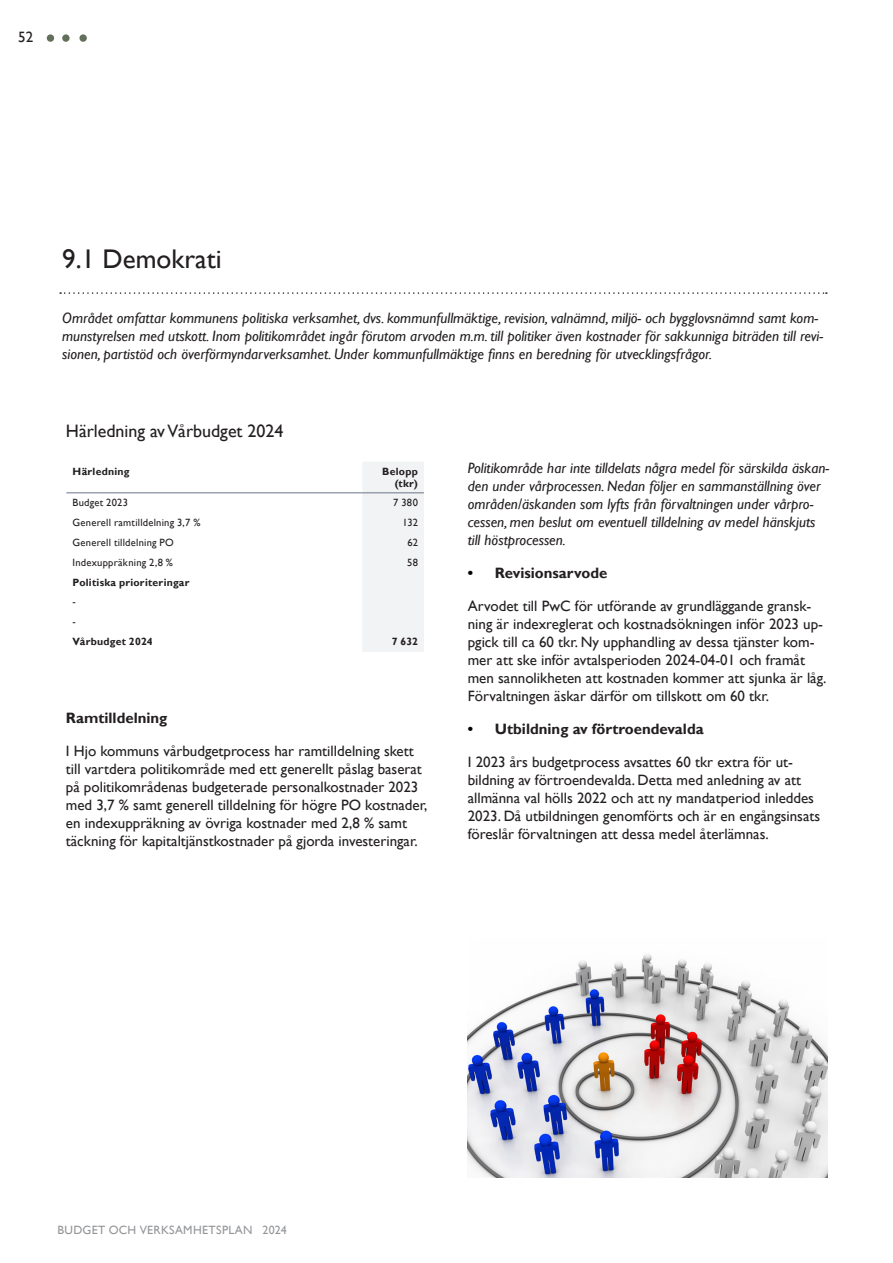
<style>
.page{position:relative;width:893px;height:1263px;background:#fff}
.page>*{position:absolute;margin:0;border:0;box-sizing:border-box;transform-origin:0 0}
.Rubrik{font:27px "Gill Sans";color:#231f20}
.Rubrik-2{font:18px "Gill Sans";color:#231f20}
.Rubrik-3{font:15px/18px "Gill Sans";color:#231f20}
.Rubrik-4{font:italic 15px/18px "Gill Sans";color:#231f20}
.Rubrik-5{font:700 15px "Gill Sans";color:#231f20}
.t1{font:12px "Gill Sans";letter-spacing:.025em;color:#939598}
.Löptext{font:10.5px "Gill Sans";letter-spacing:.02em;color:#231f20}
.Löptext-2{font:700 10.5px/12px "Gill Sans";letter-spacing:.025em;color:#231f20;text-align:right}
.s1{color:#000}
</style>
<div class="page">
<div style="left:79px;top:34px;width:8px;height:8px;background:#626f5b;border-radius:50%"></div>
<div style="left:62px;top:34px;width:8px;height:8px;background:#626f5b;border-radius:50%"></div>
<div style="left:47px;top:34px;width:7px;height:8px;background:#626f5b;border-radius:50%"></div>
<div style="left:362px;top:462px;width:62px;height:190px;background:#f2f3f4"></div>
<hr style="left:66px;top:492px;width:296px;height:1px;background:#6a7687">
<hr style="left:362px;top:492px;width:62px;height:1px;background:#6a7687">
<svg style="left:60px;top:292px;width:767px;height:2px"></svg>
<img style="left:468px;top:954px;width:359px;height:224px">
<p class="Rubrik-3" style="left:18px;top:28px;width:16px">52</p>
<p class="Rubrik" style="left:62px;top:243px;width:161px">9.1 Demokrati</p>
<p class="Rubrik-4" style="left:62px;top:309px;width:762px">Området omfattar kommunens politiska verksamhet, dvs. kommunfullmäktige, revision, valnämnd, miljö- och bygglovsnämnd samt kom&shy;munstyrelsen med utskott. Inom politikområdet ingår förutom arvoden m.m. till politiker även kostnader för sakkunniga biträden till revi&shy;sionen, partistöd och överförmyndarverksamhet. Under kommunfullmäktige finns en beredning för utvecklingsfrågor.</p>
<p class="Rubrik-2" style="left:66px;top:420px;width:219px">Härledning avVårbudget 2024</p>
<p class="Löptext-2" style="left:73px;top:466px;width:58px">Härledning</p>
<p class="Löptext-2" style="left:382px;top:466px;width:37px">Belopp (tkr)</p>
<p class="Löptext" style="left:73px;top:496px;width:57px">Budget 2023</p>
<p class="Löptext" style="left:393px;top:496px;width:26px">7 380</p>
<p class="Löptext" style="left:73px;top:516px;width:129px">Generell ramtilldelning 3,7 %</p>
<p class="Löptext" style="left:403px;top:516px;width:17px">132</p>
<p class="Löptext" style="left:73px;top:536px;width:103px">Generell tilldelning PO</p>
<p class="Löptext" style="left:407px;top:536px;width:12px">62</p>
<p class="Löptext" style="left:73px;top:556px;width:102px">Indexuppräkning 2,8 %</p>
<p class="Löptext" style="left:407px;top:556px;width:12px">58</p>
<p class="Löptext-2" style="left:73px;top:576px;width:118px">Politiska prioriteringar</p>
<p class="Löptext" style="left:73px;top:596px;width:5px">-</p>
<p class="Löptext" style="left:73px;top:616px;width:5px">-</p>
<p class="Löptext-2" style="left:73px;top:636px;width:82px">Vårbudget 2024</p>
<p class="Löptext-2" style="left:392px;top:636px;width:28px">7 632</p>
<p class="Rubrik-5" style="left:66px;top:709px;width:103px">Ramtilldelning</p>
<p class="Rubrik-3" style="left:66px;top:742px;width:363px">I Hjo kommuns vårbudgetprocess har ramtilldelning skett till vartdera politikområde med ett generellt påslag baserat på politikområdenas budgeterade personalkostnader 2023 med 3,7 % samt generell tilldelning för högre PO kostnader, en indexuppräkning av övriga kostnader med 2,8 % samt täckning för kapitaltjänstkostnader på gjorda investeringar.</p>
<p class="Rubrik-4" style="left:468px;top:459px;width:363px">Politikområde har inte tilldelats några medel för särskilda äskan&shy;den under vårprocessen. Nedan följer en sammanställning över områden/äskanden som lyfts från förvaltningen under vårpro&shy;cessen, men beslut om eventuell tilldelning av medel hänskjuts till höstprocessen.</p>
<p class="Rubrik-5" style="left:468px;top:564px;width:141px"><span class="s1">•</span> Revisionsarvode</p>
<p class="Rubrik-3" style="left:468px;top:597px;width:360px">Arvodet till PwC för utförande av grundläggande gransk&shy;ning är indexreglerat och kostnadsökningen inför 2023 up&shy;pgick till ca 60 tkr. Ny upphandling av dessa tjänster kom&shy;mer att ske inför avtalsperioden 2024-04-01 och framåt men sannolikheten att kostnaden kommer att sjunka är låg.<br>Förvaltningen äskar därför om tillskott om 60 tkr.</p>
<p class="Rubrik-5" style="left:468px;top:720px;width:237px"><span class="s1">•</span> Utbildning av förtroendevalda</p>
<p class="Rubrik-3" style="left:468px;top:753px;width:354px">I 2023 års budgetprocess avsattes 60 tkr extra för ut&shy;bildning av förtroendevalda. Detta med anledning av att allmänna val hölls 2022 och att ny mandatperiod inleddes 2023. Då utbildningen genomförts och är en engångsinsats föreslår förvaltningen att dessa medel återlämnas.</p>
<p class="t1" style="left:57px;top:1223px;width:231px">BUDGET OCH VERKSAMHETSPLAN 2024</p>
</div>
